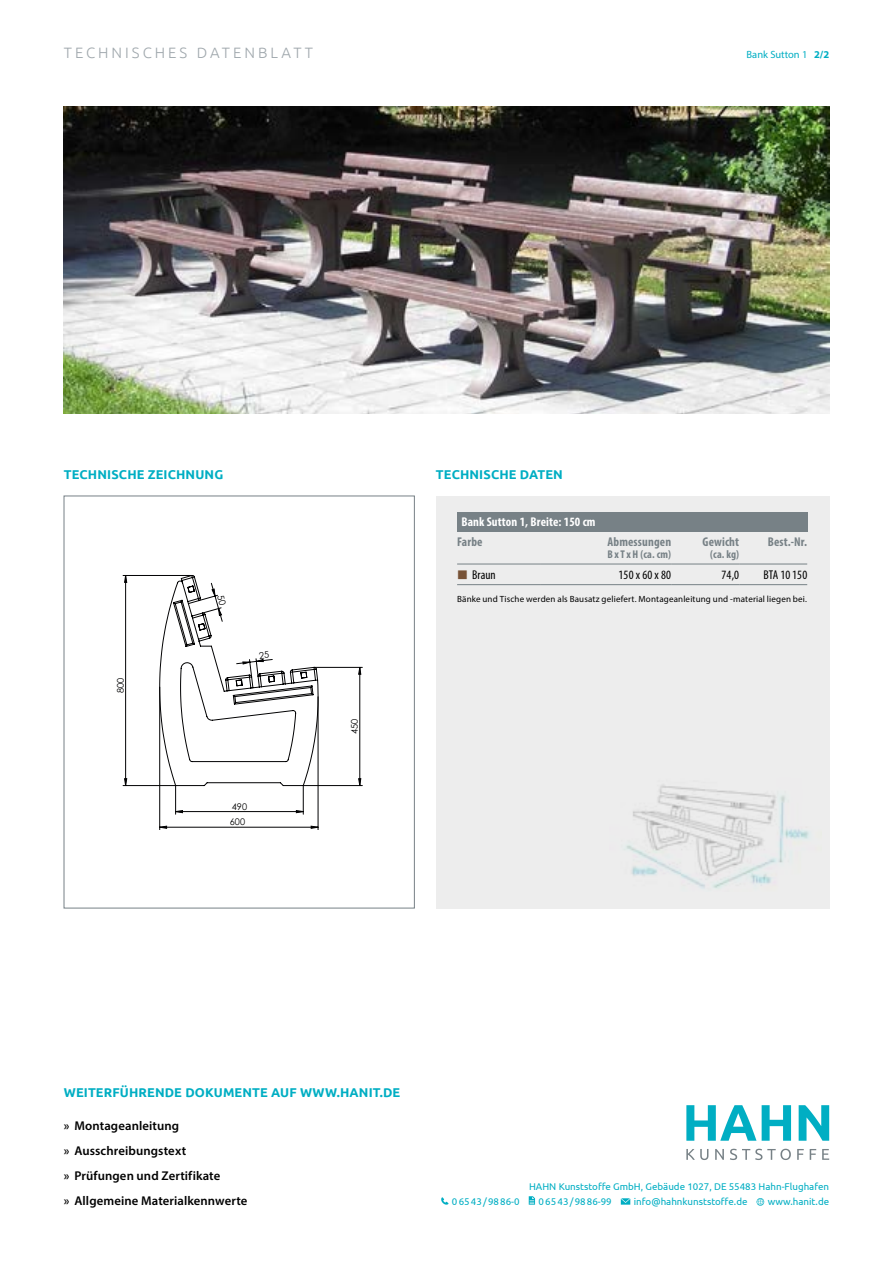
<style>
.page{position:relative;width:893px;height:1263px;background:#fff}
.page>*{position:absolute;margin:0;border:0;box-sizing:border-box;transform-origin:0 0}
.t1{font:300 15px "Ubuntu";letter-spacing:.2em;color:#a0a8ad}
.t2{font:600 12.75px/24.8px "Myriad Pro";letter-spacing:.01em;color:#000}
.t3{font:700 12.75px "Ubuntu";letter-spacing:.01em;color:#00aec3}
.t4{font:700 condensed 12.75px "Myriad Pro";letter-spacing:.01em;color:#778186}
.t5{font:condensed 12.75px "Myriad Pro";letter-spacing:.01em;color:#000}
.t6{font:700 condensed 12.75px "Myriad Pro";letter-spacing:.01em;color:#fff}
.t7{font:700 condensed 11.25px "Myriad Pro";letter-spacing:.025em;color:#778186}
.t8{font:10.5px "Myriad Pro";color:#00aec3}
.t9{font:9.75px "Ubuntu";color:#00aec3}
.t10{font:9.15px "Century Gothic";color:#020203}
.t11{font:9px "Myriad Pro";letter-spacing:.02em;color:#000}
.s1{font-weight:700}
.s2{font-family:"Cambria";font-stretch:normal;color:#785337}
</style>
<div class="page">
<div style="left:436px;top:496px;width:393px;height:412px;background:#ededed"></div>
<img style="left:624px;top:784px;width:186px;height:105px">
<hr style="left:159px;top:687px;width:1px;height:142px;background:#020203">
<hr style="left:318px;top:697px;width:1px;height:132px;background:#020203">
<hr style="left:123px;top:785px;width:53px;height:1px;background:#020203">
<hr style="left:123px;top:575px;width:69px;height:1px;background:#020203">
<hr style="left:303px;top:785px;width:59px;height:1px;background:#020203">
<hr style="left:314px;top:667px;width:48px;height:1px;background:#020203">
<svg style="left:159px;top:826px;width:160px;height:3px"></svg>
<svg style="left:124px;top:576px;width:3px;height:210px"></svg>
<svg style="left:358px;top:667px;width:3px;height:119px"></svg>
<img style="left:64px;top:106px;width:765px;height:307px">
<div style="left:457px;top:512px;width:350px;height:19px;background:#778186"></div>
<svg style="left:457px;top:564px;width:15px;height:1px"></svg>
<hr style="left:472px;top:564px;width:68px;height:1px;background:#778186">
<hr style="left:540px;top:564px;width:131px;height:1px;background:#778186">
<hr style="left:671px;top:564px;width:68px;height:1px;background:#778186">
<hr style="left:739px;top:564px;width:68px;height:1px;background:#778186">
<svg style="left:457px;top:584px;width:15px;height:1px"></svg>
<hr style="left:472px;top:584px;width:68px;height:1px;background:#778186">
<hr style="left:540px;top:584px;width:131px;height:1px;background:#778186">
<hr style="left:671px;top:584px;width:68px;height:1px;background:#778186">
<hr style="left:739px;top:584px;width:68px;height:1px;background:#778186">
<svg style="left:441px;top:1197px;width:7px;height:8px"></svg>
<svg style="left:529px;top:1196px;width:6px;height:9px"></svg>
<svg style="left:621px;top:1198px;width:9px;height:7px"></svg>
<svg style="left:756px;top:1198px;width:8px;height:8px"></svg>
<svg style="left:762px;top:1105px;width:29px;height:36px"></svg>
<svg style="left:799px;top:1105px;width:30px;height:36px"></svg>
<svg style="left:686px;top:1149px;width:143px;height:11px"></svg>
<svg style="left:686px;top:1105px;width:70px;height:36px"></svg>
<svg style="left:159px;top:575px;width:160px;height:239px"></svg>
<h1 class="t1" style="left:64px;top:44px;width:251px">TECHNISCHES DATENBLATT</h1>
<p class="t8" style="left:747px;top:48px;width:84px">Bank Sutton 1 <span class="s1">2/2</span></p>
<h2 class="t3" style="left:64px;top:467px;width:161px">TECHNISCHE ZEICHNUNG</h2>
<h2 class="t3" style="left:436px;top:467px;width:129px">TECHNISCHE DATEN</h2>
<h2 class="t6" style="left:461px;top:514px;width:136px">Bank Sutton 1, Breite: 150 cm</h2>
<h2 class="t4" style="left:457px;top:534px;width:27px">Farbe</h2>
<h2 class="t4" style="left:608px;top:534px;width:65px">Abmessungen</h2>
<p class="t7" style="left:607px;top:547px;width:65px">B xTx H (ca. cm)</p>
<h2 class="t4" style="left:702px;top:534px;width:38px">Gewicht</h2>
<p class="t7" style="left:710px;top:547px;width:31px">(ca. kg)</p>
<h2 class="t4" style="left:768px;top:534px;width:41px">Best.-Nr.</h2>
<h2 class="t5" style="left:457px;top:567px;width:40px"><span class="s2">■</span> Braun</h2>
<h2 class="t5" style="left:619px;top:567px;width:54px">150 x 60 x 80</h2>
<h2 class="t5" style="left:722px;top:567px;width:19px">74,0</h2>
<h2 class="t5" style="left:763px;top:567px;width:45px">BTA 10 150</h2>
<p class="t10" style="left:114px;top:693px;width:17px;rotate:-90deg">800</p>
<p class="t10" style="left:232px;top:800px;width:17px">490</p>
<p class="t10" style="left:230px;top:815px;width:17px">600</p>
<p class="t10" style="left:348px;top:734px;width:17px;rotate:-90deg">450</p>
<p class="t11" style="left:457px;top:594px;width:351px">Bänke und Tische werden als Bausatz geliefert. Montageanleitung und -material liegen bei.</p>
<h2 class="t3" style="left:64px;top:1085px;width:338px">WEITERFÜHRENDE DOKUMENTE AUF WWW.HANIT.DE</h2>
<h2 class="t2" style="left:64px;top:1113px;width:185px">» Montageanleitung<br>» Ausschreibungstext<br>» Prüfungen und Zertifikate<br>» Allgemeine Materialkennwerte</h2>
<p class="t9" style="left:529px;top:1180px;width:302px">HAHN Kunststoffe GmbH, Gebäude 1027, DE 55483 Hahn-Flughafen</p>
<p class="t9" style="left:452px;top:1195px;width:69px">06543/9886-0</p>
<p class="t9" style="left:539px;top:1195px;width:75px">06543/9886-99</p>
<p class="t9" style="left:634px;top:1195px;width:115px">info@hahnkunststoffe.de</p>
<p class="t9" style="left:768px;top:1195px;width:63px">www.hanit.de</p>
</div>
